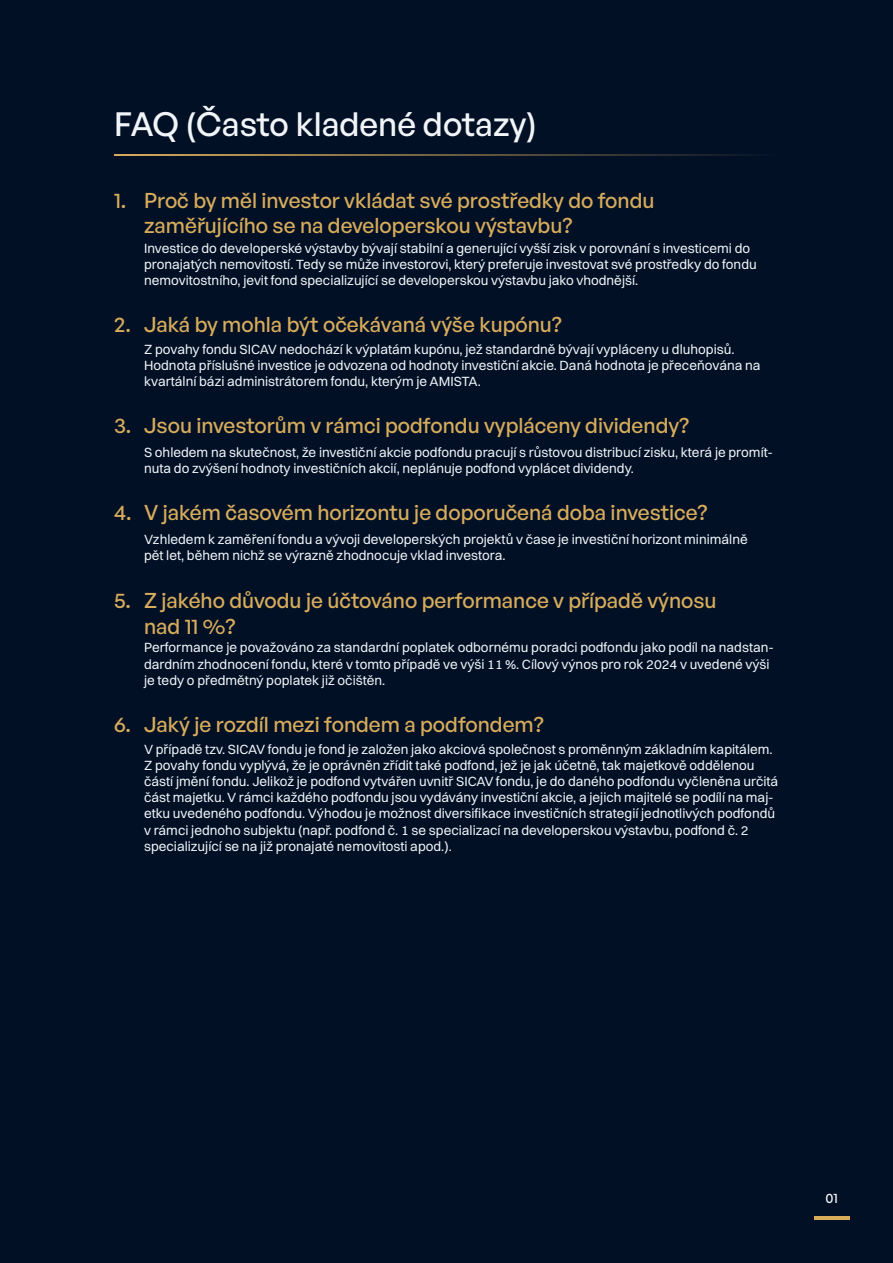
<style>
.page{position:relative;width:893px;height:1263px;background:#021026}
.page>*{position:absolute;margin:0;border:0;box-sizing:border-box;transform-origin:0 0}
.t1{font:500 33px "General Sans";color:#f1f5f8}
.t2{font:500 21px/25.2px "General Sans";color:#d7ac5b}
.t3{font:13.5px/16.2px "Switzer";color:#f1f5f8}
.t4{font:500 13.5px "General Sans";color:#f1f5f8}
</style>
<div class="page">
<svg style="left:114px;top:154px;width:637px;height:2px"></svg>
<hr style="left:814px;top:1216px;width:36px;height:4px;background:#d7ac5b">
<h1 class="t1" style="left:114px;top:103px;width:424px">FAQ (Často kladené dotazy)</h1>
<h2 class="t2" style="left:144px;top:187px;width:512px;text-indent:-30px">1. Proč by měl investor vkládat své prostředky do fondu zaměřujícího se na developerskou výstavbu?</h2>
<p class="t3" style="left:144px;top:240px;width:614px">Investice do developerské výstavby bývají stabilní a generující vyšší zisk v porovnání s investicemi do pronajatých nemovitostí. Tedy se může investorovi, který preferuje investovat své prostředky do fondu nemovitostního, jevit fond specializující se developerskou výstavbu jako vhodnější.</p>
<h2 class="t2" style="left:114px;top:311px;width:18px">2.</h2>
<h2 class="t2" style="left:144px;top:311px;width:419px">Jaká by mohla být očekávaná výše kupónu?</h2>
<p class="t3" style="left:144px;top:341px;width:618px">Z povahy fondu SICAV nedochází k výplatám kupónu, jež standardně bývají vypláceny u dluhopisů.<br>Hodnota příslušné investice je odvozena od hodnoty investiční akcie. Daná hodnota je přeceňována na kvartální bázi administrátorem fondu, kterým je AMISTA.</p>
<h2 class="t2" style="left:114px;top:412px;width:19px">3.</h2>
<h2 class="t2" style="left:144px;top:412px;width:547px">Jsou investorům v rámci podfondu vypláceny dividendy?</h2>
<p class="t3" style="left:144px;top:444px;width:630px">S ohledem na skutečnost, že investiční akcie podfondu pracují s růstovou distribucí zisku, která je promít&shy;nuta do zvýšení hodnoty investičních akcií, neplánuje podfond vyplácet dividendy.</p>
<h2 class="t2" style="left:114px;top:499px;width:19px">4.</h2>
<h2 class="t2" style="left:144px;top:499px;width:565px">V jakém časovém horizontu je doporučená doba investice?</h2>
<p class="t3" style="left:144px;top:531px;width:605px">Vzhledem k zaměření fondu a vývoji developerských projektů v čase je investiční horizont minimálně pět let, během nichž se výrazně zhodnocuje vklad investora.</p>
<h2 class="t2" style="left:144px;top:588px;width:574px;text-indent:-30px">5. Z jakého důvodu je účtováno performance v případě výnosu nad 11 %?</h2>
<p class="t3" style="left:144px;top:639px;width:631px">Performance je považováno za standardní poplatek odbornému poradci podfondu jako podíl na nadstan&shy;dardním zhodnocení fondu, které v tomto případě ve výši 11 %. Cílový výnos pro rok 2024 v uvedené výši je tedy o předmětný poplatek již očištěn.</p>
<h2 class="t2" style="left:114px;top:711px;width:431px">6. Jaký je rozdíl mezi fondem a podfondem?</h2>
<p class="t3" style="left:144px;top:741px;width:636px">V případě tzv. SICAV fondu je fond je založen jako akciová společnost s proměnným základním kapitálem.<br>Z povahy fondu vyplývá, že je oprávněn zřídit také podfond, jež je jak účetně, tak majetkově oddělenou částí jmění fondu. Jelikož je podfond vytvářen uvnitř SICAV fondu, je do daného podfondu vyčleněna určitá část majetku. V rámci každého podfondu jsou vydávány investiční akcie, a jejich majitelé se podílí na maj&shy;etku uvedeného podfondu. Výhodou je možnost diversifikace investičních strategií jednotlivých podfondů v rámci jednoho subjektu (např. podfond č. 1 se specializací na developerskou výstavbu, podfond č. 2 specializující se na již pronajaté nemovitosti apod.).</p>
<p class="t4" style="left:826px;top:1189px;width:14px">01</p>
</div>
